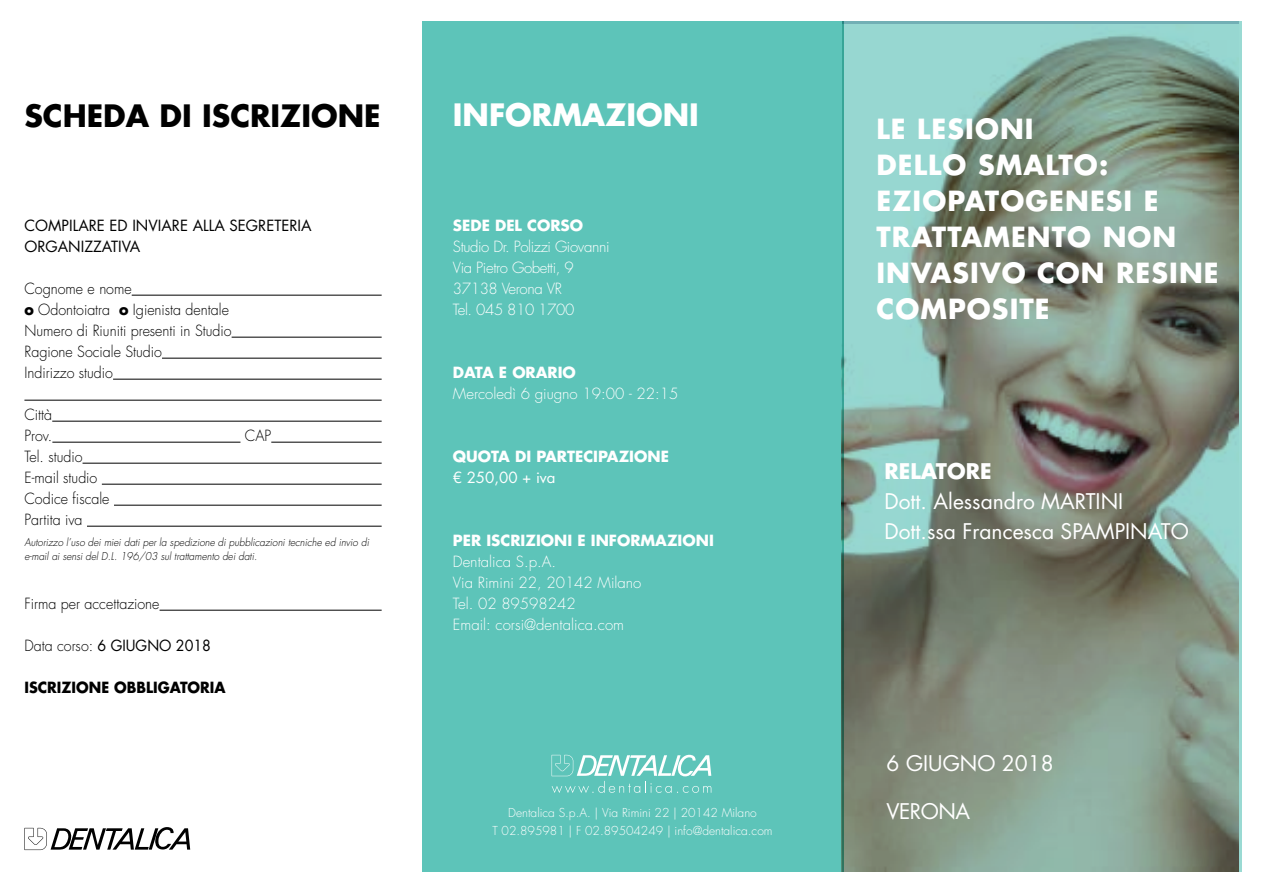
<style>
.page{position:relative;width:1263px;height:893px;background:#fff}
.page>*{position:absolute;margin:0;border:0;box-sizing:border-box;transform-origin:0 0}
.t1{font:700 30px "Futura Std";color:#000}
.t2{font:700 30px "Futura Std";color:#fff}
.t3{font:700 27px/36px "Futura Std";letter-spacing:.04em;color:#fff}
.t4{font:21px/30px "Futura Std";color:#fff}
.t5{font:700 21px "Futura Std";color:#fff}
.t6{font:300 15px/21px "Futura Std";color:#000;scale:.95 1}
.t7{font:300 15px/21px "Futura Std";color:#fff}
.t8{font:700 15px "Futura Std";color:#fff}
.t9{font:300 15px/21px "Futura Std";letter-spacing:-.025em;color:#fff}
.t10{font:15px/21px "Futura Std";color:#000}
.t11{font:700 15px "Futura Std";color:#000;scale:.95 1}
.t12{font:15px "Futura Std";color:#000;scale:.95 1}
.t13{font:15px "Futura Std";color:#fff}
.t14{font:300 12px "Futura Std";color:#fff}
.t15{font:italic 300 10.5px/13.5px "Futura Std";color:#000;scale:.95 1}
.s1{font-weight:700}
.s2{font-weight:300}
</style>
<div class="page">
<svg style="left:844px;top:21px;width:398px;height:851px;background:#809689"></svg>
<div style="left:423px;top:21px;width:421px;height:851px;background:#5dc4b9"></div>
<hr style="left:132px;top:295px;width:250px;height:1px;background:#000">
<hr style="left:232px;top:337px;width:150px;height:1px;background:#000">
<hr style="left:162px;top:358px;width:220px;height:1px;background:#000">
<hr style="left:113px;top:379px;width:269px;height:1px;background:#000">
<hr style="left:24px;top:400px;width:358px;height:1px;background:#000">
<hr style="left:52px;top:421px;width:330px;height:1px;background:#000">
<hr style="left:52px;top:442px;width:188px;height:1px;background:#000">
<hr style="left:271px;top:442px;width:111px;height:1px;background:#000">
<hr style="left:83px;top:463px;width:299px;height:1px;background:#000">
<hr style="left:102px;top:484px;width:280px;height:1px;background:#000">
<hr style="left:114px;top:505px;width:268px;height:1px;background:#000">
<hr style="left:87px;top:526px;width:295px;height:1px;background:#000">
<hr style="left:160px;top:610px;width:222px;height:1px;background:#000">
<svg style="left:552px;top:755px;width:159px;height:38px"></svg>
<svg style="left:24px;top:827px;width:166px;height:23px"></svg>
<h1 class="t1" style="left:24px;top:96px;width:197px">SCHEDA DI ISCRIZIONE</h1>
<h1 class="t2" style="left:453px;top:95px;width:150px">IN FORMAZIONI</h1>
<p class="t10" style="left:24px;top:215px;width:289px">Compilare eD inviare alla segreteria organizzativa</p>
<p class="t6" style="left:24px;top:278px;width:220px">Cognome e nome<br><span class="s1">O</span> Odontoiatra <span class="s1">O</span> Igienista dentale<br>Numero di Riuniti presenti in Studio<br>Ragione Sociale Studio<br>Indirizzo studio</p>
<p class="t6" style="left:24px;top:404px;width:31px">Città<br>Prov.</p>
<p class="t6" style="left:245px;top:425px;width:29px">CAP</p>
<p class="t6" style="left:24px;top:446px;width:91px">Tel. studio<br>E-mail studio<br>Codice fiscale<br>Partita iva</p>
<p class="t15" style="left:24px;top:536px;width:364px">Autorizzo l’uso dei miei dati per la spedizione di pubblicazioni tecniche ed invio di e-mail ai sensi del D.L. 196/03 sul trattamento dei dati.</p>
<p class="t6" style="left:24px;top:593px;width:144px">Firma per accettazione</p>
<p class="t12" style="left:24px;top:636px;width:198px"><span class="s2">Data corso:</span> 6 giugno 2018</p>
<p class="t11" style="left:24px;top:677px;width:213px">ISCRIZIONE OBBLIGATORIA</p>
<p class="t8" style="left:453px;top:215px;width:87px">SEDE DEL CORSO</p>
<p class="t9" style="left:453px;top:236px;width:158px">Studio Dr. Polizzi Giovanni<br>Via Pietro Gobetti, 9<br>37138 Verona VR<br>Tel. 045 810 1700</p>
<p class="t8" style="left:453px;top:362px;width:125px">DATA E ORARIO</p>
<p class="t7" style="left:453px;top:383px;width:227px">Mercoledì 6 giugno 19:00 - 22:15</p>
<p class="t8" style="left:453px;top:446px;width:37px">QUOTA</p>
<p class="t8" style="left:515px;top:446px;width:40px">DI PARTECI</p>
<p class="t8" style="left:598px;top:446px;width:20px">PAZIONE</p>
<p class="t13" style="left:453px;top:468px;width:104px">€ 250,00 + iva</p>
<p class="t8" style="left:453px;top:530px;width:262px">PER ISCRIZIONI E INFORMAZIONI</p>
<p class="t7" style="left:453px;top:551px;width:190px">Dentalica S.p.A.<br>Via Rimini 22, 20142 Milano<br>Tel. 02 89598242<br>Email: corsi@dentalica.com</p>
<h2 class="t3" style="left:876px;top:110px;width:344px">LE LESIONI<br>DELLO SMALTO:<br>EZIOPATOGENESI E<br>TRATTAMENTO NON<br>INVASIVO CON RESINE<br>COMPOSITE</h2>
<h3 class="t5" style="left:884px;top:457px;width:29px">RELATOR</h3>
<h3 class="t5" style="left:980px;top:457px;width:13px">E</h3>
<h3 class="t4" style="left:884px;top:487px;width:190px">Dott. Alessandro MARTINI<br>Dott.ssa Francesca SPAMPINATO</h3>
<h3 class="t4" style="left:887px;top:749px;width:36px">6 GIUGNO</h3>
<h3 class="t4" style="left:1002px;top:749px;width:53px">2018</h3>
<p class="t14" style="left:508px;top:805px;width:250px">Dentalica S.p.A. | Via Rimini 22 | 20142 Milano</p>
<h3 class="t4" style="left:887px;top:797px;width:15px">VERONA</h3>
<p class="t14" style="left:492px;top:823px;width:282px">T 02.895981 | F 02.89504249 | info@dentalica.com</p>
</div>
